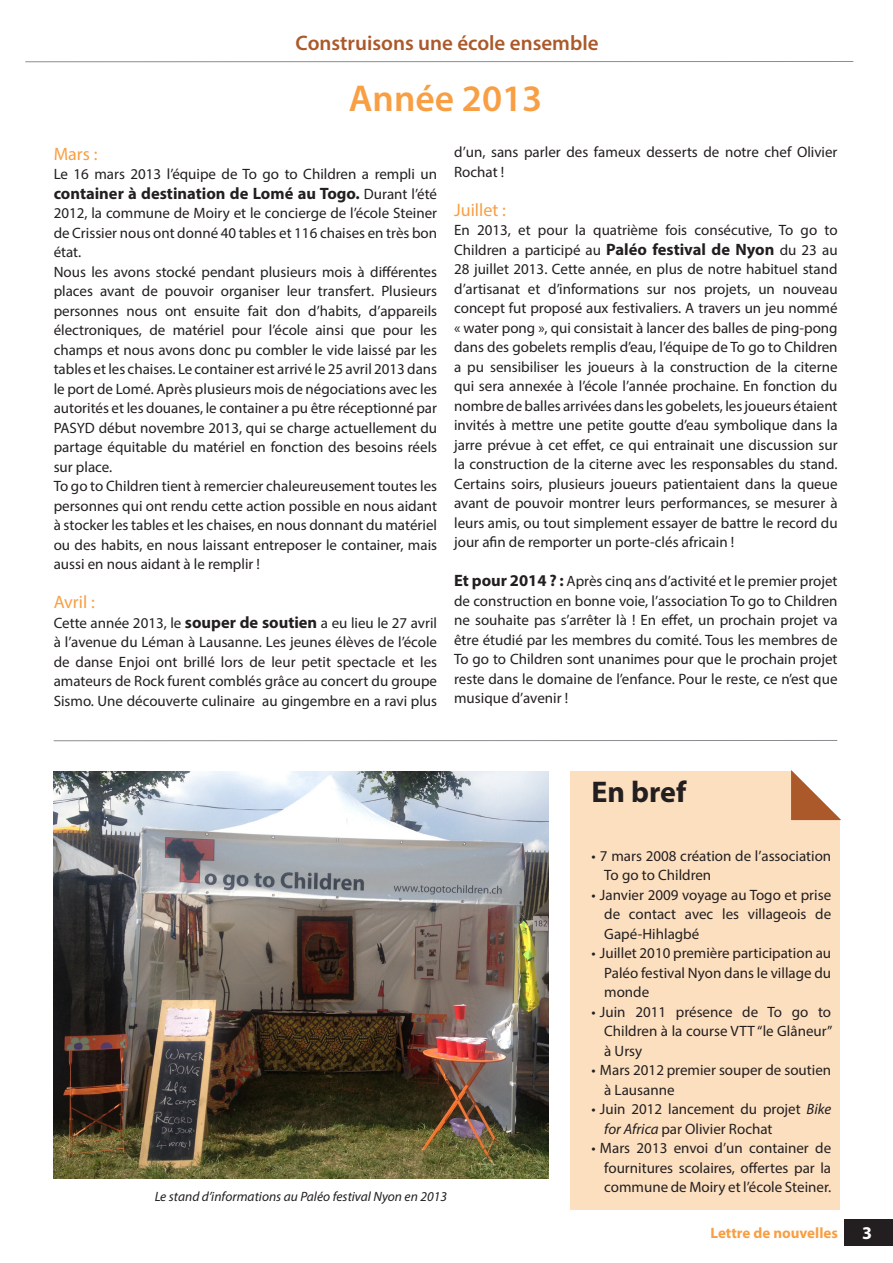
<style>
.page{position:relative;width:893px;height:1263px;background:#fff}
.page>*{position:absolute;margin:0;border:0;box-sizing:border-box;transform-origin:0 0}
.Head_1{font:600 37.5px "Myriad Pro";color:#f89f44}
.Titre_en_bref{font:700 30px "Myriad Pro";color:#231f20}
.Subheading{font:600 21px "Myriad Pro";color:#ab592a}
.Titre_body{font:18px "Myriad Pro";color:#f89f44}
.Body{font:18px "Myriad Pro";color:#f89f44}
.t1{font:700 18px "Myriad Pro";color:#fff}
.Body-2{font:700 16.5px "Myriad Pro";color:#231f20}
.Body-3{font:15px/19.5px "Myriad Pro";color:#231f20;text-align:justify}
.t2{font:700 15px "Myriad Pro";color:#f89f44}
.Légende{font:italic 13.5px "Myriad Pro";color:#231f20}
.s1{font-weight:400;font-size:15px}
.s2{font-weight:700;font-size:16.5px}
.s3{font-style:italic}
</style>
<div class="page">
<div style="left:570px;top:771px;width:270px;height:439px;background:#fcdfbf"></div>
<div style="left:845px;top:1219px;width:48px;height:26px;background:#231f20"></div>
<img style="left:54px;top:771px;width:494px;height:407px">
<hr style="left:54px;top:740px;width:783px;height:1px;background:#8b8d90">
<hr style="left:25px;top:61px;width:828px;height:1px;background:#8b8d90">
<svg style="left:791px;top:770px;width:50px;height:50px;background:#d4ab93"></svg>
<p class="Subheading" style="left:296px;top:29px;width:304px">Construisons une école ensemble</p>
<p class="Head_1" style="left:349px;top:74px;width:195px">Année 2013</p>
<p class="Titre_body" style="left:54px;top:142px;width:45px">Mars :</p>
<p class="Body-3" style="left:54px;top:164px;width:385px">Le 16 mars 2013 l’équipe de To go to Children a rempli un</p>
<p class="Body-2" style="left:54px;top:182px;width:385px">container à destination de Lomé au Togo. <span class="s1">Durant l’été</span></p>
<p class="Body-3" style="left:54px;top:203px;width:385px">2012, la commune de Moiry et le concierge de l’école Steiner de Crissier nous ont donné 40 tables et 116 chaises en très bon état.</p>
<p class="Body-3" style="left:54px;top:261px;width:385px">Nous les avons stocké pendant plusieurs mois à différentes places avant de pouvoir organiser leur transfert. Plusieurs personnes nous ont ensuite fait don d’habits, d’appareils électroniques, de matériel pour l’école ainsi que pour les champs et nous avons donc pu combler le vide laissé par les tables et les chaises. Le container est arrivé le 25 avril 2013 dans le port de Lomé. Après plusieurs mois de négociations avec les autorités et les douanes, le container a pu être réceptionné par PASYD début novembre 2013, qui se charge actuellement du partage équitable du matériel en fonction des besoins réels sur place.</p>
<p class="Body-3" style="left:54px;top:476px;width:385px">To go to Children tient à remercier chaleureusement toutes les personnes qui ont rendu cette action possible en nous aidant à stocker les tables et les chaises, en nous donnant du matériel ou des habits, en nous laissant entreposer le container, mais aussi en nous aidant à le remplir !</p>
<p class="Titre_body" style="left:54px;top:591px;width:43px">Avril :</p>
<p class="Body-3" style="left:54px;top:612px;width:385px">Cette année 2013, le <span class="s2">souper de soutien</span> a eu lieu le 27 avril à l’avenue du Léman à Lausanne. Les jeunes élèves de l’école de danse Enjoi ont brillé lors de leur petit spectacle et les amateurs de Rock furent comblés grâce au concert du groupe Sismo. Une découverte culinaire au gingembre en a ravi plus</p>
<p class="Body-3" style="left:454px;top:142px;width:385px">d’un, sans parler des fameux desserts de notre chef Olivier<br>Rochat !</p>
<p class="Body" style="left:454px;top:199px;width:53px">Juillet :</p>
<p class="Body-3" style="left:454px;top:220px;width:385px">En 2013, et pour la quatrième fois consécutive, To go to Children a participé au <span class="s2">Paléo festival de Nyon</span> du 23 au 28 juillet 2013. Cette année, en plus de notre habituel stand d’artisanat et d’informations sur nos projets, un nouveau concept fut proposé aux festivaliers. A travers un jeu nommé « water pong », qui consistait à lancer des balles de ping-pong dans des gobelets remplis d’eau, l’équipe de To go to Children a pu sensibiliser les joueurs à la construction de la citerne qui sera annexée à l’école l’année prochaine. En fonction du nombre de balles arrivées dans les gobelets, les joueurs étaient invités à mettre une petite goutte d’eau symbolique dans la jarre prévue à cet effet, ce qui entrainait une discussion sur la construction de la citerne avec les responsables du stand.<br>Certains soirs, plusieurs joueurs patientaient dans la queue avant de pouvoir montrer leurs performances, se mesurer à leurs amis, ou tout simplement essayer de battre le record du jour afin de remporter un porte-clés africain !</p>
<p class="Body-3" style="left:454px;top:571px;width:385px"><span class="s2">Et pour 2014 ? :</span> Après cinq ans d’activité et le premier projet de construction en bonne voie, l’association To go to Children ne souhaite pas s’arrêter là ! En effet, un prochain projet va être étudié par les membres du comité. Tous les membres de To go to Children sont unanimes pour que le prochain projet reste dans le domaine de l’enfance. Pour le reste, ce n’est que musique d’avenir !</p>
<p class="Titre_en_bref" style="left:591px;top:773px;width:96px">En bref</p>
<p class="Légende" style="left:155px;top:1188px;width:294px">Le stand d’informations au Paléo festival Nyon en 2013</p>
<p class="Body-3" style="left:604px;top:846px;width:228px;text-indent:-13px">• 7 mars 2008 création de l’association<br>To go to Children</p>
<p class="Body-3" style="left:604px;top:885px;width:228px;text-indent:-13px">• Janvier 2009 voyage au Togo et prise de contact avec les villageois de Gapé-Hihlagbé</p>
<p class="Body-3" style="left:604px;top:943px;width:228px;text-indent:-13px">• Juillet 2010 première participation au Paléo festival Nyon dans le village du monde</p>
<p class="Body-3" style="left:604px;top:1002px;width:230px;text-indent:-13px">• Juin 2011 présence de To go to Children à la course VTT “le Glâneur” à Ursy</p>
<p class="Body-3" style="left:604px;top:1060px;width:228px;text-indent:-13px">• Mars 2012 premier souper de soutien à Lausanne</p>
<p class="Body-3" style="left:604px;top:1099px;width:228px;text-indent:-13px">• Juin 2012 lancement du projet <span class="s3">Bike for Africa</span> par Olivier Rochat</p>
<p class="Body-3" style="left:604px;top:1138px;width:228px;text-indent:-13px">• Mars 2013 envoi d’un container de fournitures scolaires, offertes par la commune de Moiry et l’école Steiner.</p>
<p class="t2" style="left:710px;top:1223px;width:129px">Lettre de nouvelles</p>
<p class="t1" style="left:862px;top:1221px;width:11px">3</p>
</div>
